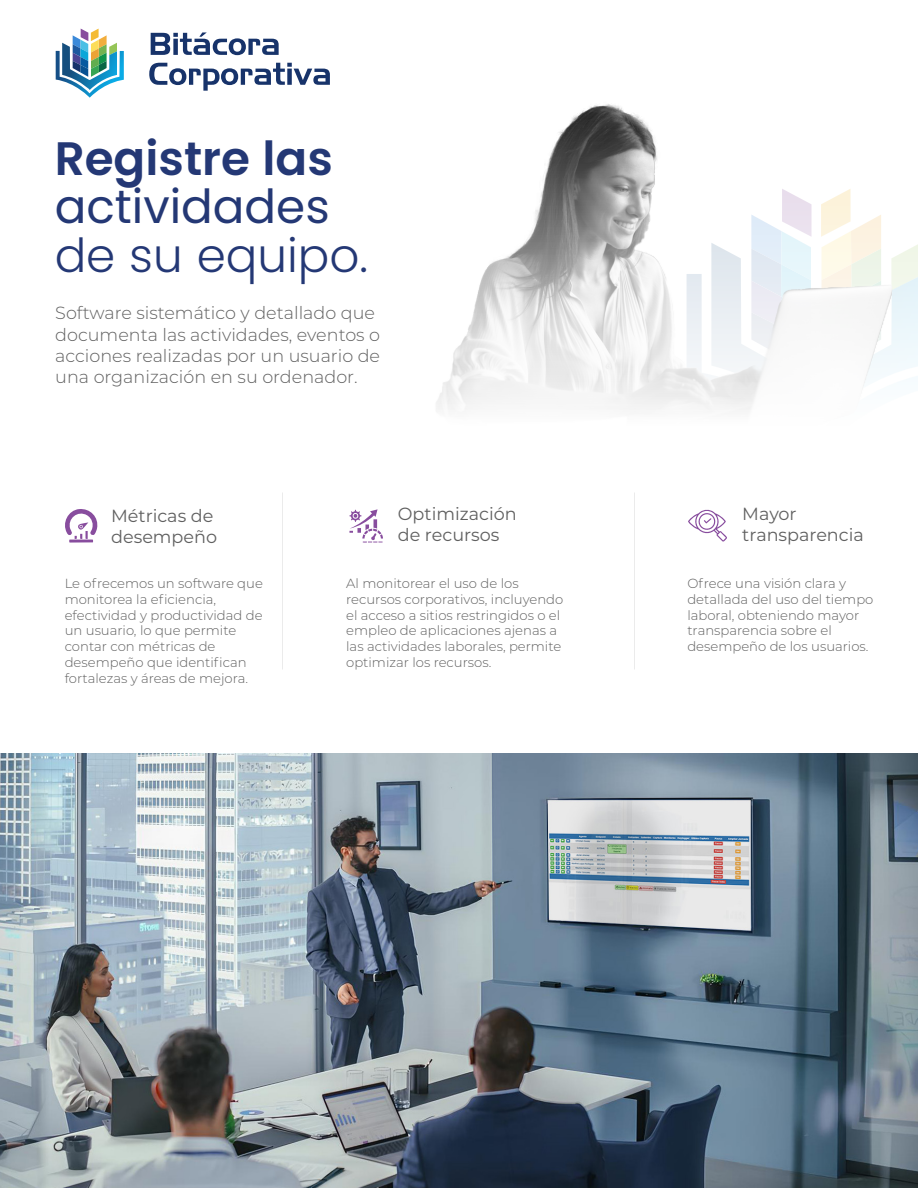
<style>
.page{position:relative;width:918px;height:1188px;background:#fff}
.page>*{position:absolute;margin:0;border:0;box-sizing:border-box;transform-origin:0 0}
.t1{font:600 46.95px "Poppins";color:#243875}
.t2{font:46.95px "Poppins";color:#243875}
.t3{font:300 46.95px "Poppins";color:#243875}
.t4{font:300 17.55px/21.1px "Montserrat";color:#606060}
.t5{font:17.55px/21.1px "Montserrat";color:#606060}
.t6{font:300 13.2px/15.9px "Montserrat";color:#606060}
</style>
<div class="page">
<svg style="left:151px;top:32px;width:128px;height:23px"></svg>
<svg style="left:149px;top:63px;width:181px;height:28px"></svg>
<svg style="left:56px;top:29px;width:68px;height:69px"></svg>
<img style="left:0;top:753px;width:918px;height:435px">
<svg style="left:65px;top:509px;width:33px;height:34px"></svg>
<svg style="left:349px;top:509px;width:34px;height:34px"></svg>
<svg style="left:688px;top:509px;width:39px;height:33px"></svg>
<svg style="left:436px;top:104px;width:482px;height:306px"></svg>
<h1 class="t1" style="left:55px;top:131px;width:280px">Registre las</h1>
<h1 class="t2" style="left:55px;top:179px;width:277px">actividades</h1>
<h1 class="t3" style="left:55px;top:228px;width:315px">de su equipo.</h1>
<h2 class="t4" style="left:55px;top:302px;width:326px">Software sistemático y detallado que documenta las actividades, eventos o acciones realizadas por un usuario de una organización en su ordenador.</h2>
<h2 class="t5" style="left:111px;top:505px;width:108px">Métricas de desempeño</h2>
<p class="t6" style="left:65px;top:575px;width:200px">Le ofrecemos un software que monitorea la eficiencia, efectividad y productividad de un usuario, lo que permite contar con métricas de desempeño que identifican fortalezas y áreas de mejora.</p>
<h2 class="t5" style="left:398px;top:502px;width:121px">Optimización de recursos</h2>
<p class="t6" style="left:346px;top:575px;width:219px">Al monitorear el uso de los recursos corporativos, incluyendo el acceso a sitios restringidos o el empleo de aplicaciones ajenas a las actividades laborales, permite optimizar los recursos.</p>
<h2 class="t5" style="left:742px;top:502px;width:123px">Mayor transparencia</h2>
<p class="t6" style="left:687px;top:575px;width:188px">Ofrece una visión clara y detallada del uso del tiempo laboral, obteniendo mayor transparencia sobre el desempeño de los usuarios.</p>
</div>
